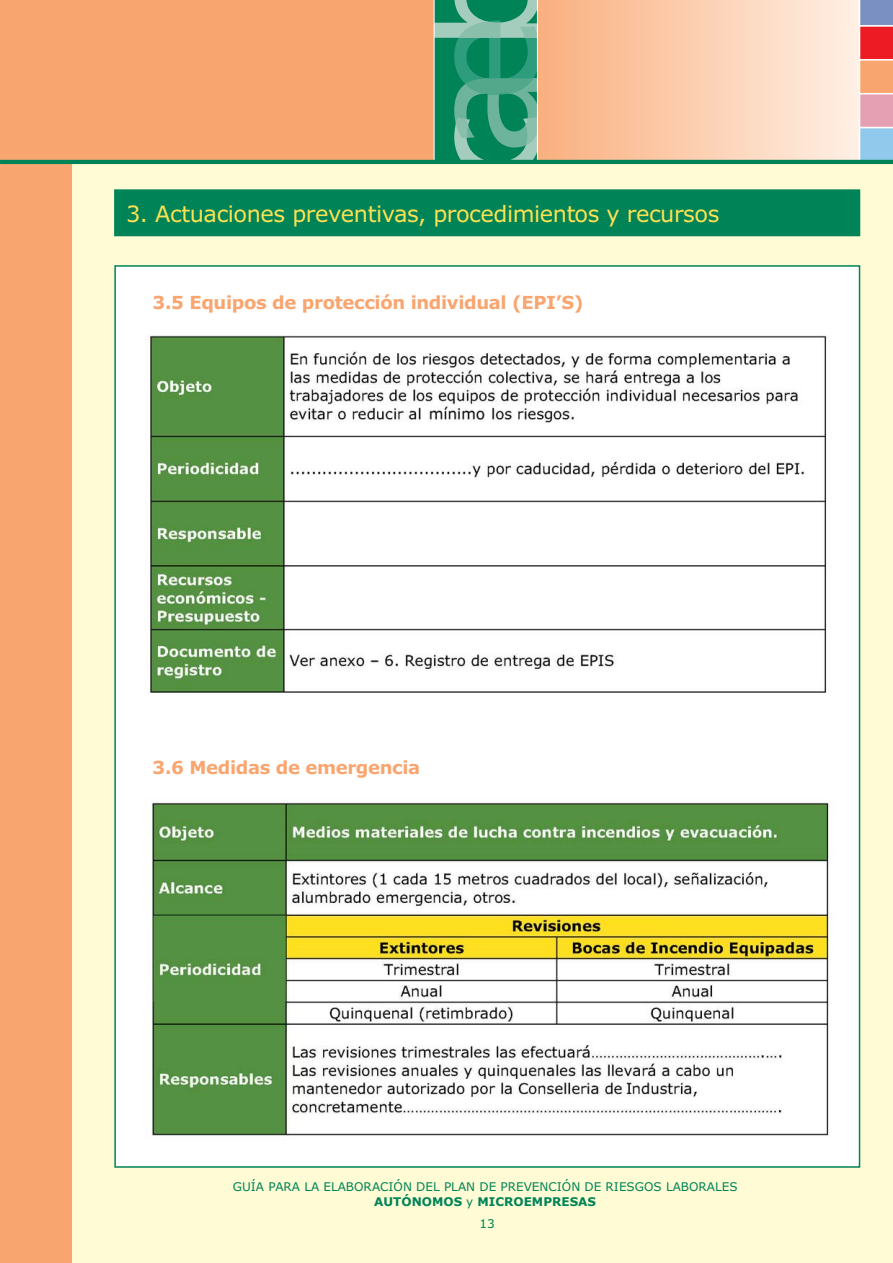
<style>
.page{position:relative;width:893px;height:1263px;background:#fff}
.page>*{position:absolute;margin:0;border:0;box-sizing:border-box;transform-origin:0 0}
.t1{font:22.5px "Verdana";letter-spacing:-.02em;color:#fce152}
.t2{font:700 18px "Verdana";letter-spacing:-.02em;color:#f9a56f}
.t3{font:12px/15px "Verdana";color:#008357;text-align:center}
.s1{font-weight:700}
</style>
<div class="page">
<div style="left:0;top:162px;width:72px;height:1101px;background:#f9a56f"></div>
<div style="left:72px;top:163px;width:820px;height:1100px;background:#fffcd5"></div>
<div style="left:114px;top:189px;width:746px;height:47px;background:#008357;border:2px solid #008357"></div>
<div style="left:114px;top:265px;width:746px;height:903px;background:#fff;border:2px solid #008357"></div>
<img style="left:145px;top:335px;width:682px;height:358px">
<img style="left:152px;top:802px;width:679px;height:339px">
<svg style="left:538px;top:0;width:320px;height:160px;background:#fbceb1"></svg>
<div style="left:0;top:0;width:487px;height:162px;background:#f9a56f"></div>
<svg style="left:433px;top:0;width:105px;height:160px;background:#399c7b"></svg>
<svg style="left:858px;top:0;width:34px;height:160px;background:#cd969f"></svg>
<hr style="left:0;top:160px;width:892px;height:4px;background:#008357">
<h1 class="t1" style="left:126px;top:205px;width:595px">3. Actuaciones preventivas, procedimientos y recursos</h1>
<h2 class="t2" style="left:153px;top:296px;width:432px">3.5 Equipos de protección individual (EPI’S)</h2>
<h2 class="t2" style="left:153px;top:761px;width:269px">3.6 Medidas de emergencia</h2>
<p class="t3" style="left:233px;top:1180px;width:506px">GUÍA PARA LA ELABORACIÓN DEL PLAN DE PREVENCIÓN DE RIESGOS LABORALES<br><span class="s1">AUTÓNOMOS</span> y <span class="s1">MICROEMPRESAS</span></p>
<p class="t3" style="left:479px;top:1217px;width:17px">13</p>
</div>
